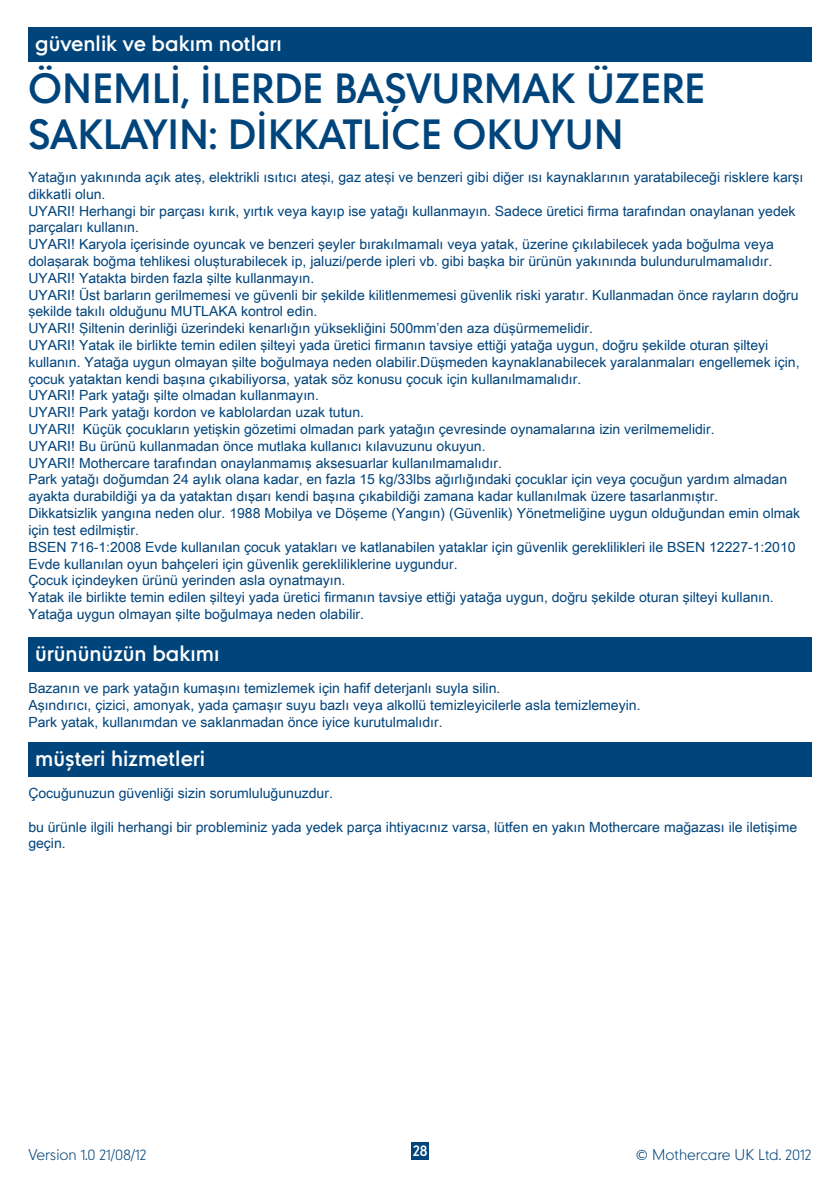
<style>
.page{position:relative;width:840px;height:1191px;background:#fff}
.page>*{position:absolute;margin:0;border:0;box-sizing:border-box;transform-origin:0 0}
.t1{font:38px/45.6px "Mothercare";color:#00447c}
.t2{font:20px "Mothercare";color:#fff}
.t3{font:100 20px "Mothercare";color:#fff}
.t4{font:14px/16.8px "Arial Unicode MS";color:#00447c}
.t5{font:100 14px "Mothercare";color:#00447c}
.t6{font:14px "Mothercare";color:#fff}
</style>
<div class="page">
<div style="left:411px;top:1142px;width:17px;height:17px;background:#00447c"></div>
<div style="left:28px;top:27px;width:783px;height:34px;background:#00447c"></div>
<div style="left:28px;top:743px;width:783px;height:34px;background:#00447c"></div>
<div style="left:28px;top:638px;width:783px;height:34px;background:#00447c"></div>
<h2 class="t3" style="left:35px;top:30px;width:185px">safety &amp; care notes</h2>
<h2 class="t2" style="left:35px;top:29px;width:248px">güvenlik ve bakım notları</h2>
<h1 class="t1" style="left:28px;top:65px;width:678px">ÖNEMLİ, İLERDE BAŞVURMAK ÜZERE<br>SAKLAYIN: DİKKATLİCE OKUYUN</h1>
<p class="t4" style="left:28px;top:168px;width:776px">Yatağın yakınında açık ateş, elektrikli ısıtıcı ateşi, gaz ateşi ve benzeri gibi diğer ısı kaynaklarının yaratabileceği risklere karşı dikkatli olun.<br>UYARI! Herhangi bir parçası kırık, yırtık veya kayıp ise yatağı kullanmayın. Sadece üretici firma tarafından onaylanan yedek parçaları kullanın.<br>UYARI! Karyola içerisinde oyuncak ve benzeri şeyler bırakılmamalı veya yatak, üzerine çıkılabilecek yada boğulma veya dolaşarak boğma tehlikesi oluşturabilecek ip, jaluzi/perde ipleri vb. gibi başka bir ürünün yakınında bulundurulmamalıdır.<br>UYARI! Yatakta birden fazla şilte kullanmayın.<br>UYARI! Üst barların gerilmemesi ve güvenli bir şekilde kilitlenmemesi güvenlik riski yaratır. Kullanmadan önce rayların doğru şekilde takılı olduğunu MUTLAKA kontrol edin.<br>UYARI! Şiltenin derinliği üzerindeki kenarlığın yüksekliğini 500mm’den aza düşürmemelidir.<br>UYARI! Yatak ile birlikte temin edilen şilteyi yada üretici firmanın tavsiye ettiği yatağa uygun, doğru şekilde oturan şilteyi kullanın. Yatağa uygun olmayan şilte boğulmaya neden olabilir.Düşmeden kaynaklanabilecek yaralanmaları engellemek için, çocuk yataktan kendi başına çıkabiliyorsa, yatak söz konusu çocuk için kullanılmamalıdır.<br>UYARI! Park yatağı şilte olmadan kullanmayın.<br>UYARI! Park yatağı kordon ve kablolardan uzak tutun.<br>UYARI! Küçük çocukların yetişkin gözetimi olmadan park yatağın çevresinde oynamalarına izin verilmemelidir.<br>UYARI! Bu ürünü kullanmadan önce mutlaka kullanıcı kılavuzunu okuyun.<br>UYARI! Mothercare tarafından onaylanmamış aksesuarlar kullanılmamalıdır.<br>Park yatağı doğumdan 24 aylık olana kadar, en fazla 15 kg/33lbs ağırlığındaki çocuklar için veya çocuğun yardım almadan ayakta durabildiği ya da yataktan dışarı kendi başına çıkabildiği zamana kadar kullanılmak üzere tasarlanmıştır.<br>Dikkatsizlik yangına neden olur. 1988 Mobilya ve Döşeme (Yangın) (Güvenlik) Yönetmeliğine uygun olduğundan emin olmak için test edilmiştir.<br>BSEN 716-1:2008 Evde kullanılan çocuk yatakları ve katlanabilen yataklar için güvenlik gereklilikleri ile BSEN 12227-1:2010<br>Evde kullanılan oyun bahçeleri için güvenlik gerekliliklerine uygundur.<br>Çocuk içindeyken ürünü yerinden asla oynatmayın.<br>Yatak ile birlikte temin edilen şilteyi yada üretici firmanın tavsiye ettiği yatağa uygun, doğru şekilde oturan şilteyi kullanın.<br>Yatağa uygun olmayan şilte boğulmaya neden olabilir.</p>
<h2 class="t2" style="left:35px;top:640px;width:185px">ürününüzün bakımı</h2>
<p class="t4" style="left:28px;top:679px;width:613px">Bazanın ve park yatağın kumaşını temizlemek için hafif deterjanlı suyla silin.<br>Aşındırıcı, çizici, amonyak, yada çamaşır suyu bazlı veya alkollü temizleyicilerle asla temizlemeyin.<br>Park yatak, kullanımdan ve saklanmadan önce iyice kurutulmalıdır.</p>
<h2 class="t2" style="left:35px;top:745px;width:171px">müşteri hizmetleri</h2>
<p class="t4" style="left:28px;top:784px;width:306px">Çocuğunuzun güvenliği sizin sorumluluğunuzdur.</p>
<p class="t4" style="left:28px;top:818px;width:769px">bu ürünle ilgili herhangi bir probleminiz yada yedek parça ihtiyacınız varsa, lütfen en yakın Mothercare mağazası ile iletişime geçin.</p>
<p class="t5" style="left:28px;top:1145px;width:120px">Version 1.0 21/08/12</p>
<p class="t6" style="left:412px;top:1141px;width:16px">28</p>
<p class="t5" style="left:635px;top:1145px;width:177px">© Mothercare UK Ltd. 2012</p>
</div>
